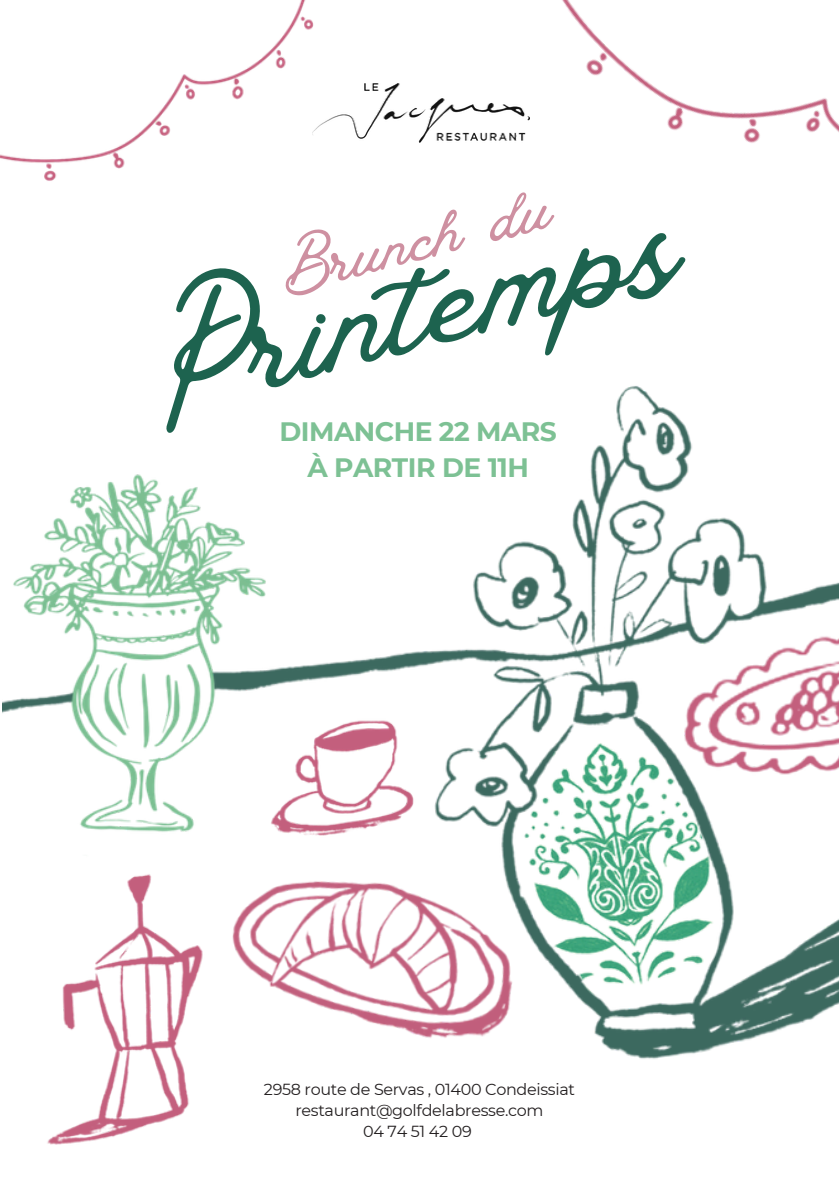
<style>
.page{position:relative;width:839px;height:1191px;background:#fff}
.page>*{position:absolute;margin:0;border:0;box-sizing:border-box;transform-origin:0 0}
.t1{font:185.2px "Vintage Goods";color:#1d634f}
.t2{font:83.8px "Vintage Goods";color:#ce90a1}
.t3{font:700 26.6px/36px "Montserrat";letter-spacing:-.02em;color:#7dc194;text-align:center}
.t4{font:16px/21.4px "Montserrat";letter-spacing:-.02em;color:#231f20;text-align:center}
</style>
<div class="page">
<img style="left:283px;top:582px;width:555px;height:451px">
<img style="left:283px;top:693px;width:111px;height:139px">
<img style="left:232px;top:832px;width:162px;height:201px">
<img style="left:47px;top:874px;width:156px;height:271px">
<img style="left:2px;top:474px;width:281px;height:383px">
<img style="left:0;top:0;width:405px;height:181px">
<img style="left:405px;top:0;width:433px;height:143px">
<img style="left:394px;top:386px;width:378px;height:673px">
<h2 class="t2" style="left:270px;top:222px;width:276px;rotate:-14deg">Brunch du</h2>
<h1 class="t1" style="left:123px;top:257px;width:540px;rotate:-14deg">Printemps</h1>
<h3 class="t3" style="left:279px;top:413px;width:279px">DIMANCHE 22 MARS<br>À PARTIR DE 11H</h3>
<p class="t4" style="left:264px;top:1078px;width:312px">2958 route de Servas , 01400 Condeissiat restaurant@golfdelabresse.com<br>04 74 51 42 09</p>
</div>
